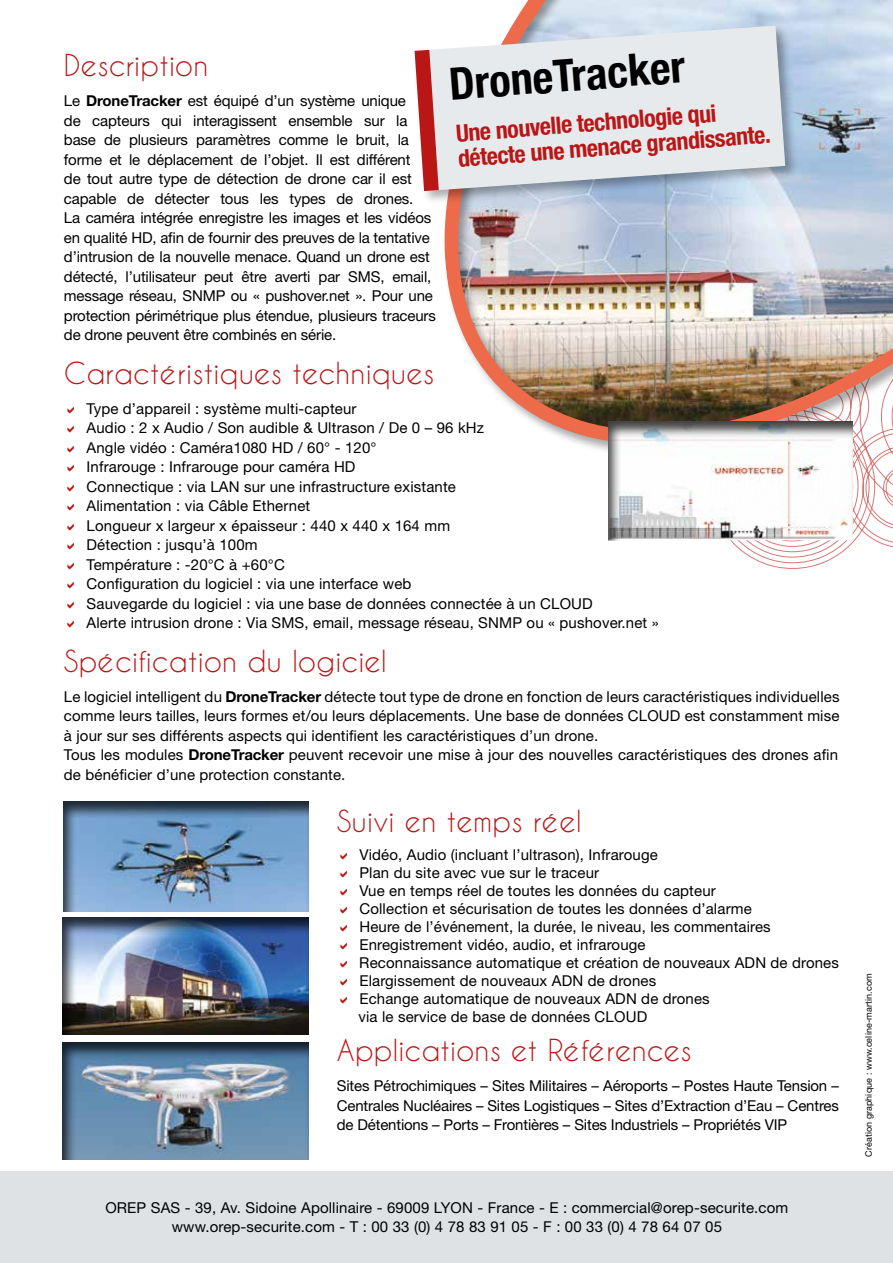
<style>
.page{position:relative;width:893px;height:1263px;background:#fff}
.page>*{position:absolute;margin:0;border:0;box-sizing:border-box;transform-origin:0 0}
.t1{font:700 condensed 44.4px "Helvetica Neue";color:#000}
.t2{font:28.5px "Caviar Dreams";letter-spacing:.01em;color:#bb1616}
.t3{font:700 condensed 24px/25.2px "Helvetica Neue LT Std";color:#bb1616}
.t4{font:15px/19.5px "Helvetica Neue LT Std";letter-spacing:.01em;color:#000}
.t5{font:15px/19.5px "Helvetica Neue LT Std";letter-spacing:-.01em;color:#000}
.t6{font:9px "Helvetica Neue LT Std";letter-spacing:.01em;color:#000}
.s1{font-weight:700}
</style>
<div class="page">
<svg style="left:731px;top:458px;width:162px;height:111px"></svg>
<img style="left:444px;top:0;width:449px;height:446px">
<svg style="left:797px;top:0;width:96px;height:194px"></svg>
<div style="left:0;top:1171px;width:893px;height:92px;background:#dee2e5"></div>
<div style="left:607px;top:419px;width:248px;height:123px;background:#000;opacity:.75"></div>
<div style="left:413px;top:24px;width:386px;height:181px;background:#000;opacity:.32"></div>
<svg style="left:415px;top:26px;width:370px;height:165px;fill:#e7eaec"></svg>
<svg style="left:415px;top:50px;width:24px;height:141px"></svg>
<div style="left:62px;top:799px;width:249px;height:113px;background:#000;opacity:.75"></div>
<div style="left:61px;top:917px;width:248px;height:119px;background:#000;opacity:.75"></div>
<div style="left:61px;top:1041px;width:248px;height:120px;background:#000;opacity:.75"></div>
<h1 class="t1" style="left:446px;top:49px;width:238px;rotate:-5deg">DroneTracker</h1>
<h2 class="t2" style="left:64px;top:50px;width:146px">Description</h2>
<p class="t5" style="left:64px;top:91px;width:374px">Le <span class="s1">DroneTracker</span> est équipé d’un système unique<br>de capteurs qui interagissent ensemble sur la base de plusieurs paramètres comme le bruit, la forme et le déplacement de l’objet. Il est différent<br>de tout autre type de détection de drone car il est capable de détecter tous les types de drones.<br>La caméra intégrée enregistre les images et les vidéos en qualité HD, afin de fournir des preuves de la tentative d’intrusion de la nouvelle menace. Quand un drone est détecté, l’utilisateur peut être averti par SMS, email, message réseau, SNMP ou « pushover.net ». Pour une protection périmétrique plus étendue, plusieurs traceurs de drone peuvent être combinés en série.</p>
<h2 class="t2" style="left:64px;top:357px;width:372px">Caractéristiques techniques</h2>
<p class="t4" style="left:87px;top:398px;width:574px">Type d’appareil : système multi-capteur<br>Audio : 2 x Audio / Son audible &amp; Ultrason / De 0 – 96 kHz<br>Angle vidéo : Caméra1080 HD / 60° - 120°<br>Infrarouge : Infrarouge pour caméra HD<br>Connectique : via LAN sur une infrastructure existante<br>Alimentation : via Câble Ethernet<br>Longueur x largeur x épaisseur : 440 x 440 x 164 mm<br>Détection : jusqu’à 100m<br>Température : -20°C à +60°C<br>Configuration du logiciel : via une interface web<br>Sauvegarde du logiciel : via une base de données connectée à un CLOUD<br>Alerte intrusion drone : Via SMS, email, message réseau, SNMP ou « pushover.net »</p>
<h2 class="t2" style="left:64px;top:645px;width:324px">Spécification du logiciel</h2>
<p class="t4" style="left:64px;top:686px;width:777px">Le logiciel intelligent du <span class="s1">DroneTracker</span> détecte tout type de drone en fonction de leurs caractéristiques individuelles comme leurs tailles, leurs formes et/ou leurs déplacements. Une base de données CLOUD est constamment mise à jour sur ses différents aspects qui identifient les caractéristiques d’un drone.<br>Tous les modules <span class="s1">DroneTracker</span> peuvent recevoir une mise à jour des nouvelles caractéristiques des drones afin de bénéficier d’une protection constante.</p>
<h2 class="t2" style="left:337px;top:805px;width:246px">Suivi en temps réel</h2>
<p class="t4" style="left:358px;top:845px;width:482px;line-height:18px">Vidéo, Audio (incluant l’ultrason), Infrarouge<br>Plan du site avec vue sur le traceur<br>Vue en temps réel de toutes les données du capteur<br>Collection et sécurisation de toutes les données d’alarme<br>Heure de l’événement, la durée, le niveau, les commentaires Enregistrement vidéo, audio, et infrarouge<br>Reconnaissance automatique et création de nouveaux ADN de drones Elargissement de nouveaux ADN de drones<br>Echange automatique de nouveaux ADN de drones<br>via le service de base de données CLOUD</p>
<h2 class="t2" style="left:337px;top:1035px;width:356px">Applications et Références</h2>
<p class="t4" style="left:337px;top:1076px;width:504px;text-align:justify">Sites Pétrochimiques – Sites Militaires – Aéroports – Postes Haute Tension – Centrales Nucléaires – Sites Logistiques – Sites d’Extraction d’Eau – Centres de Détentions – Ports – Frontières – Sites Industriels – Propriétés VIP</p>
<h3 class="t3" style="left:455px;top:119px;width:315px;rotate:-4deg">Une nouvelle technologie qui détecte une menace grandissante.</h3>
<p class="t4" style="left:105px;top:1198px;width:684px;text-align:center">OREP SAS - 39, Av. Sidoine Apollinaire - 69009 LYON - France - E : commercial@orep-securite.com www.orep-securite.com - T : 00 33 (0) 4 78 83 91 05 - F : 00 33 (0) 4 78 64 07 05</p>
<p class="t6" style="left:863px;top:1157px;width:185px;rotate:-90deg">Création graphique : www.celine-martin.com</p>
</div>
